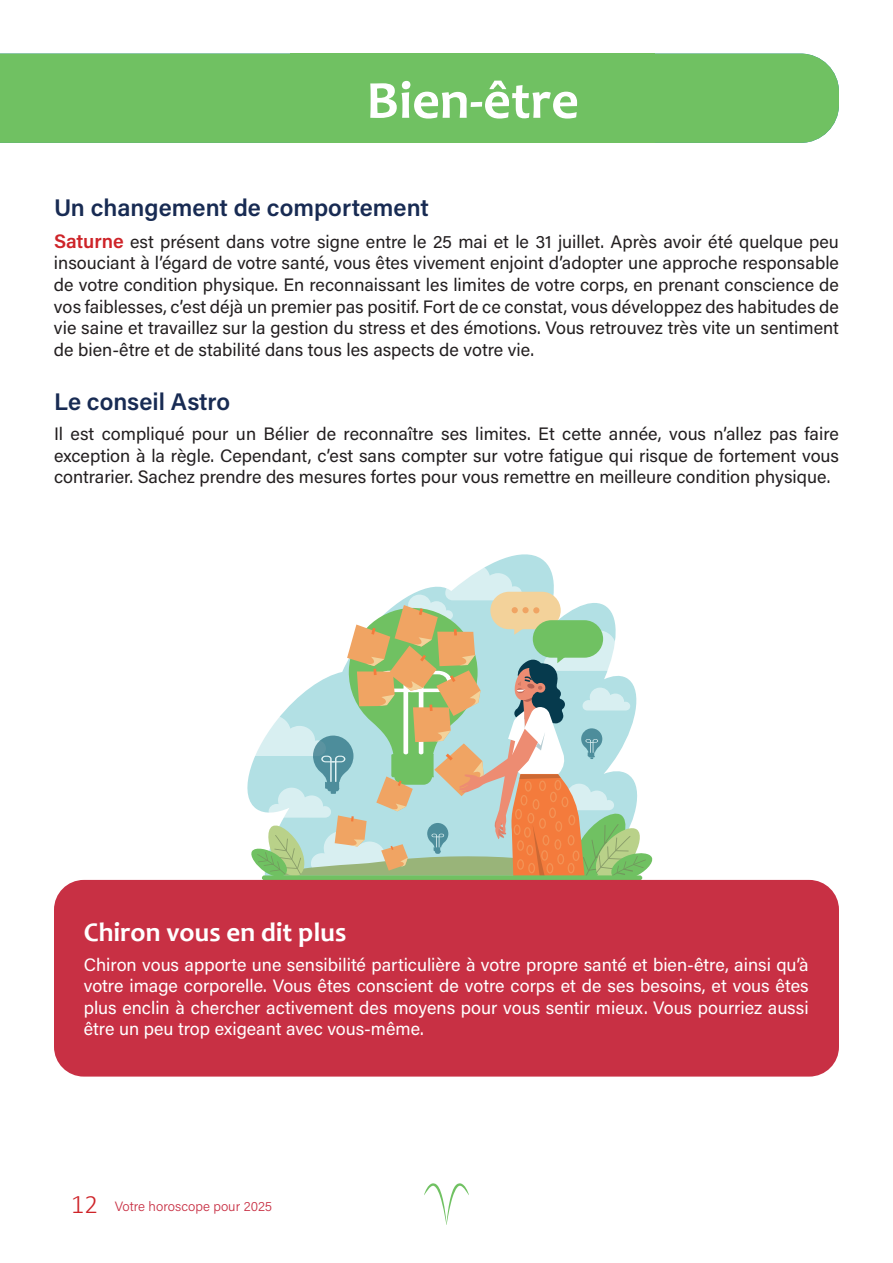
<style>
.page{position:relative;width:893px;height:1263px;background:#fff}
.page>*{position:absolute;margin:0;border:0;box-sizing:border-box;transform-origin:0 0}
.t1{font:700 54px "Candara";color:#fff}
.t2{font:700 27px "Candara";color:#fff}
.t3{font:600 24px "Acumin Pro";color:#182b53}
.t4{font:18px/21.6px "Acumin Pro";color:#231f20;text-align:justify}
.t5{font:18px/21.6px "Acumin Pro";color:#fff;text-align:justify}
.t6{font:300 13.5px "Acumin Pro";color:#c83044}
.s1{font-weight:600;font-size:19.5px;color:#ce2429}
.s2{font-family:"Calibri";font-size:27px;color:#ce2429}
</style>
<div class="page">
<svg style="left:424px;top:1183px;width:45px;height:42px"></svg>
<div style="left:0;top:54px;width:839px;height:89px;background:#70c162"></div>
<div style="left:291px;top:54px;width:364px;height:89px;background:#70c162"></div>
<svg style="left:241px;top:564px;width:413px;height:316px"></svg>
<div style="left:262px;top:875px;width:380px;height:5px;background:#70c162;border-radius:2px"></div>
<div style="left:54px;top:880px;width:785px;height:196px;background:#c83044;border-radius:30px"></div>
<h1 class="t1" style="left:396px;top:66px;width:155px">Travail</h1>
<h1 class="t1" style="left:366px;top:66px;width:214px">Bien-être</h1>
<h3 class="t3" style="left:54px;top:191px;width:376px">Un changement de comportement</h3>
<p class="t4" style="left:54px;top:230px;width:786px"><span class="s1">Saturne</span> est présent dans votre signe entre le 25 mai et le 31 juillet. Après avoir été quelque peu insouciant à l’égard de votre santé, vous êtes vivement enjoint d’adopter une approche responsable de votre condition physique. En reconnaissant les limites de votre corps, en prenant conscience de vos faiblesses, c’est déjà un premier pas positif. Fort de ce constat, vous développez des habitudes de vie saine et travaillez sur la gestion du stress et des émotions. Vous retrouvez très vite un sentiment de bien-être et de stabilité dans tous les aspects de votre vie.</p>
<h3 class="t3" style="left:54px;top:385px;width:178px">Le conseil Astro</h3>
<p class="t4" style="left:54px;top:422px;width:786px">Il est compliqué pour un Bélier de reconnaître ses limites. Et cette année, vous n’allez pas faire exception à la règle. Cependant, c’est sans compter sur votre fatigue qui risque de fortement vous contrarier. Sachez prendre des mesures fortes pour vous remettre en meilleure condition physique.</p>
<h2 class="t2" style="left:84px;top:915px;width:264px">Chiron vous en dit plus</h2>
<p class="t5" style="left:84px;top:953px;width:726px">Chiron vous apporte une sensibilité particulière à votre propre santé et bien-être, ainsi qu’à votre image corporelle. Vous êtes conscient de votre corps et de ses besoins, et vous êtes plus enclin à chercher activement des moyens pour vous sentir mieux. Vous pourriez aussi être un peu trop exigeant avec vous-même.</p>
<p class="t6" style="left:71px;top:1196px;width:203px"><span class="s2">12</span> Votre horoscope pour 2025</p>
</div>
